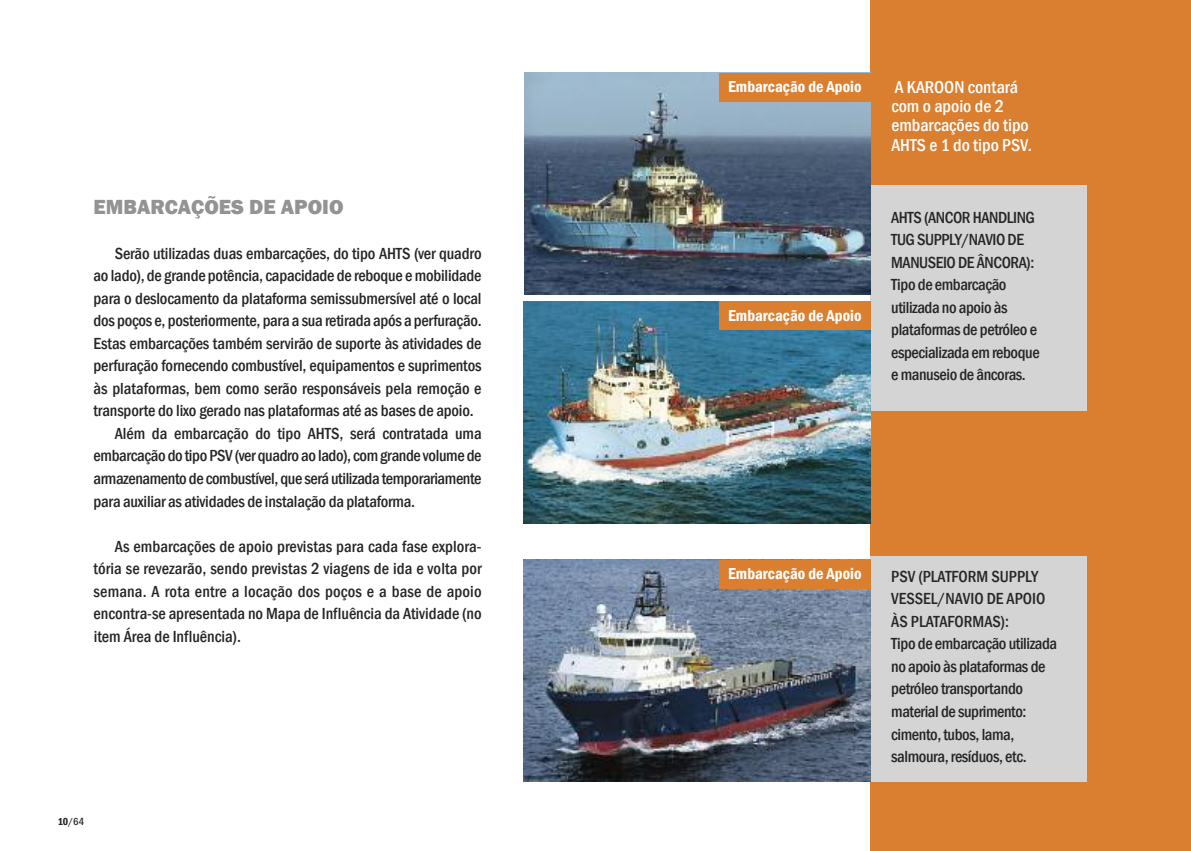
<style>
.page{position:relative;width:1191px;height:851px;background:#fff}
.page>*{position:absolute;margin:0;border:0;box-sizing:border-box;transform-origin:0 0}
.t1{font:800 21px "Franklin Gothic";color:#939393}
.t2{font:500 condensed 17.7px/19.4px "Franklin Gothic";color:#fff}
.t3{font:500 condensed 16.5px/22.5px "Franklin Gothic";letter-spacing:-.01em;color:#272627}
.t4{font:600 condensed 16.2px "Franklin Gothic";color:#fff}
.t5{font:500 condensed 10.5px "Franklin Gothic";color:#272627}
.s1{font-weight:600}
</style>
<div class="page">
<div style="left:870px;top:0;width:321px;height:850px;background:#da7e2f"></div>
<div style="left:870px;top:556px;width:217px;height:225px;background:#d4d4d4"></div>
<div style="left:870px;top:185px;width:216px;height:225px;background:#d4d4d4"></div>
<img style="left:524px;top:302px;width:347px;height:221px">
<img style="left:524px;top:73px;width:347px;height:221px">
<div style="left:719px;top:73px;width:152px;height:28px;background:#da7e2f"></div>
<div style="left:719px;top:302px;width:152px;height:28px;background:#da7e2f"></div>
<img style="left:524px;top:560px;width:347px;height:221px">
<div style="left:719px;top:560px;width:152px;height:28px;background:#da7e2f"></div>
<p class="t1" style="left:94px;top:194px;width:251px">EMBARCAÇÕES DE APOIO</p>
<p class="t3" style="left:115px;top:242px;width:368px">Serão utilizadas duas embarcações, do tipo AHTS (ver quadro</p>
<p class="t3" style="left:94px;top:264px;width:389px">ao lado), de grande potência, capacidade de reboque emobilidade</p>
<p class="t3" style="left:94px;top:287px;width:389px">para o deslocamento da plataforma semissubmersível até o local</p>
<p class="t3" style="left:94px;top:309px;width:389px">dos poços e, posteriormente, para a sua retirada após a perfuração.</p>
<p class="t3" style="left:94px;top:332px;width:389px">Estas embarcações também servirão de suporte às atividades de</p>
<p class="t3" style="left:94px;top:354px;width:389px">perfuração fornecendo combustível, equipamentos e suprimentos</p>
<p class="t3" style="left:94px;top:377px;width:389px">às plataformas, bem como serão responsáveis pela remoção e</p>
<p class="t3" style="left:94px;top:399px;width:382px">transporte do lixo gerado nas plataformas até as bases de apoio.</p>
<p class="t3" style="left:115px;top:422px;width:368px">Além da embarcação do tipo AHTS, será contratada uma</p>
<p class="t3" style="left:94px;top:444px;width:389px">embarcação do tipoPSV (ver quadro ao lado), comgrande volume de</p>
<p class="t3" style="left:94px;top:467px;width:389px">armazenamento de combustível, que será utilizada temporariamente</p>
<p class="t3" style="left:94px;top:489px;width:323px">para auxiliar as atividades de instalação da plataforma.</p>
<p class="t3" style="left:94px;top:534px;width:389px;text-align:justify;text-indent:21px">As embarcações de apoio previstas para cada fase explora&shy;tória se revezarão, sendo previstas 2 viagens de ida e volta por semana. A rota entre a locação dos poços e a base de apoio encontra-se apresentada no Mapa de Influência da Atividade (no item Área de Influência).</p>
<p class="t5" style="left:58px;top:815px;width:28px"><span class="s1">10</span>/64</p>
<p class="t4" style="left:728px;top:77px;width:135px">Embarcação de Apoio</p>
<p class="t4" style="left:728px;top:306px;width:135px">Embarcação de Apoio</p>
<p class="t2" style="left:891px;top:77px;width:142px">A KAROON contará com o apoio de 2 embarcações do tipo<br>AHTS e 1 do tipo PSV.</p>
<p class="t3" style="left:891px;top:206px;width:150px">AHTS (ANCOR HANDLING<br>TUG SUPPLy/NAVIO DE<br>MANUSEIO DE ÂNCORA):<br>Tipo de embarcação utilizada no apoio às plataformas de petróleo e especializada em reboque e manuseio de âncoras.</p>
<p class="t4" style="left:728px;top:564px;width:135px">Embarcação de Apoio</p>
<p class="t3" style="left:891px;top:564px;width:167px">PSV (PLATFORM SUPPLy<br>VESSEL/NAVIO DE APOIO àS PLATAFORMAS):<br>Tipo de embarcação utilizada no apoio às plataformas de petróleo transportando material de suprimento: cimento, tubos, lama, salmoura, resíduos, etc.</p>
</div>
